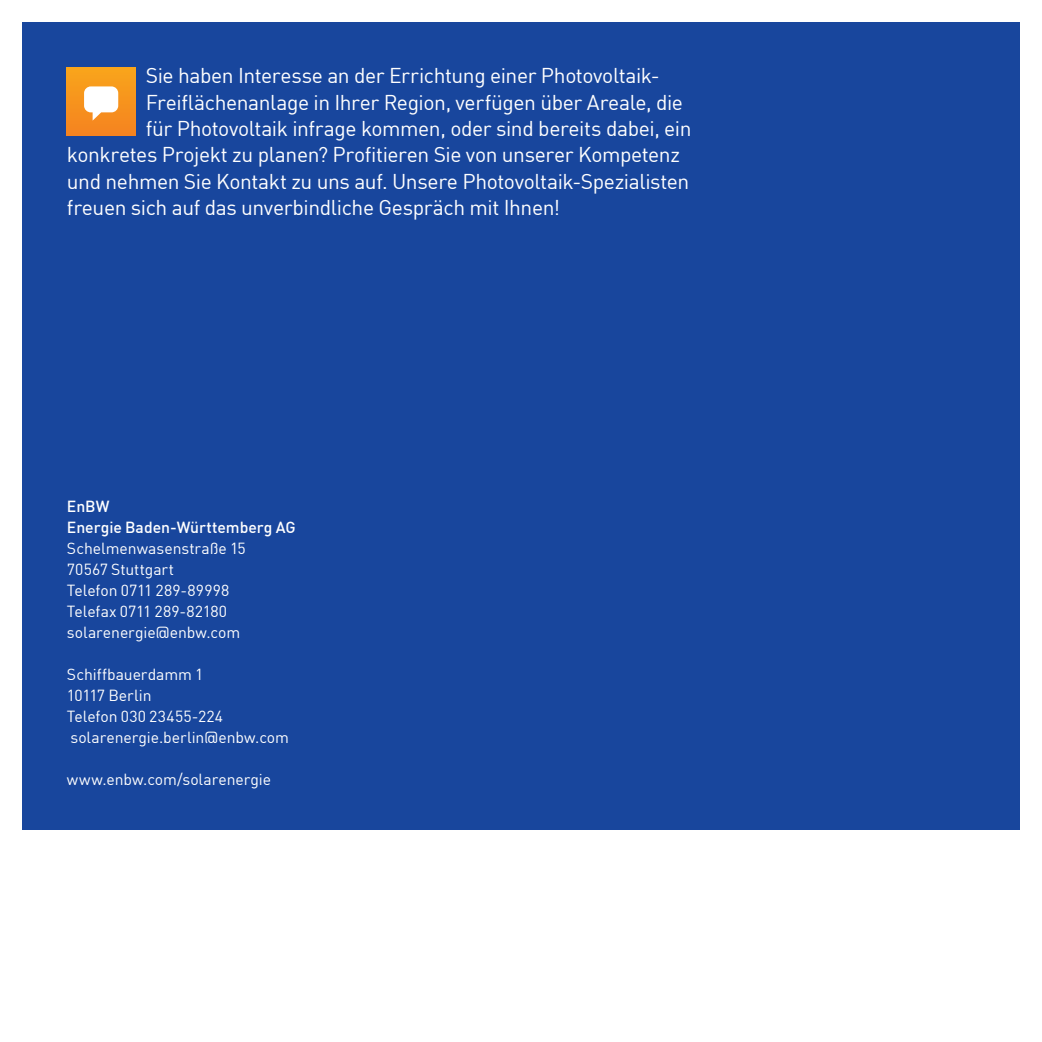
<style>
.page{position:relative;width:1042px;height:1042px;background:#fff}
.page>*{position:absolute;margin:0;border:0;box-sizing:border-box;transform-origin:0 0}
.t1{font:21px "En BWDIN Pro";letter-spacing:-.02em;color:#fff}
.t2{font:15.75px/21px "En BWDIN Pro";letter-spacing:-.005em;color:#fff}
.t3{font:500 15.75px/21px "En BWDIN Pro";letter-spacing:-.005em;color:#fff}
</style>
<div class="page">
<div style="left:22px;top:22px;width:997px;height:808px;background:#18469d"></div>
<div style="left:67px;top:68px;width:68px;height:68px;background:linear-gradient(to bottom,#f9a51b,#f58320)"></div>
<svg style="left:84px;top:86px;width:34px;height:35px"></svg>
<p class="t1" style="left:146px;top:59px;width:515px">Sie haben Interesse an der Errichtung einer Photovoltaik-</p>
<p class="t1" style="left:146px;top:86px;width:539px">Freiflächenanlage in Ihrer Region, verfügen über Areale, die</p>
<p class="t1" style="left:146px;top:112px;width:547px">für Photovoltaik infrage kommen, oder sind bereits dabei, ein</p>
<p class="t1" style="left:67px;top:138px;width:614px">konkretes Projekt zu planen? Profitieren Sie von unserer Kompetenz</p>
<p class="t1" style="left:67px;top:164px;width:624px">und nehmen Sie Kontakt zu uns auf. Unsere Photovoltaik-Spezialisten</p>
<p class="t1" style="left:67px;top:191px;width:495px">freuen sich auf das unverbindliche Gespräch mit Ihnen!</p>
<p class="t3" style="left:67px;top:494px;width:230px">EnBW<br>Energie Baden-Württemberg AG</p>
<p class="t2" style="left:67px;top:536px;width:180px">Schelmenwasenstraße 15<br>70567 Stuttgart<br>Telefon 0711 289-89998<br>Telefax 0711 289-82180 solarenergie@enbw.com</p>
<p class="t2" style="left:67px;top:662px;width:224px">Schiffbauerdamm 1<br>10117 Berlin<br>Telefon 030 23455-224 solarenergie.berlin@enbw.com</p>
<p class="t2" style="left:67px;top:767px;width:206px">www.enbw.com/solarenergie</p>
</div>
